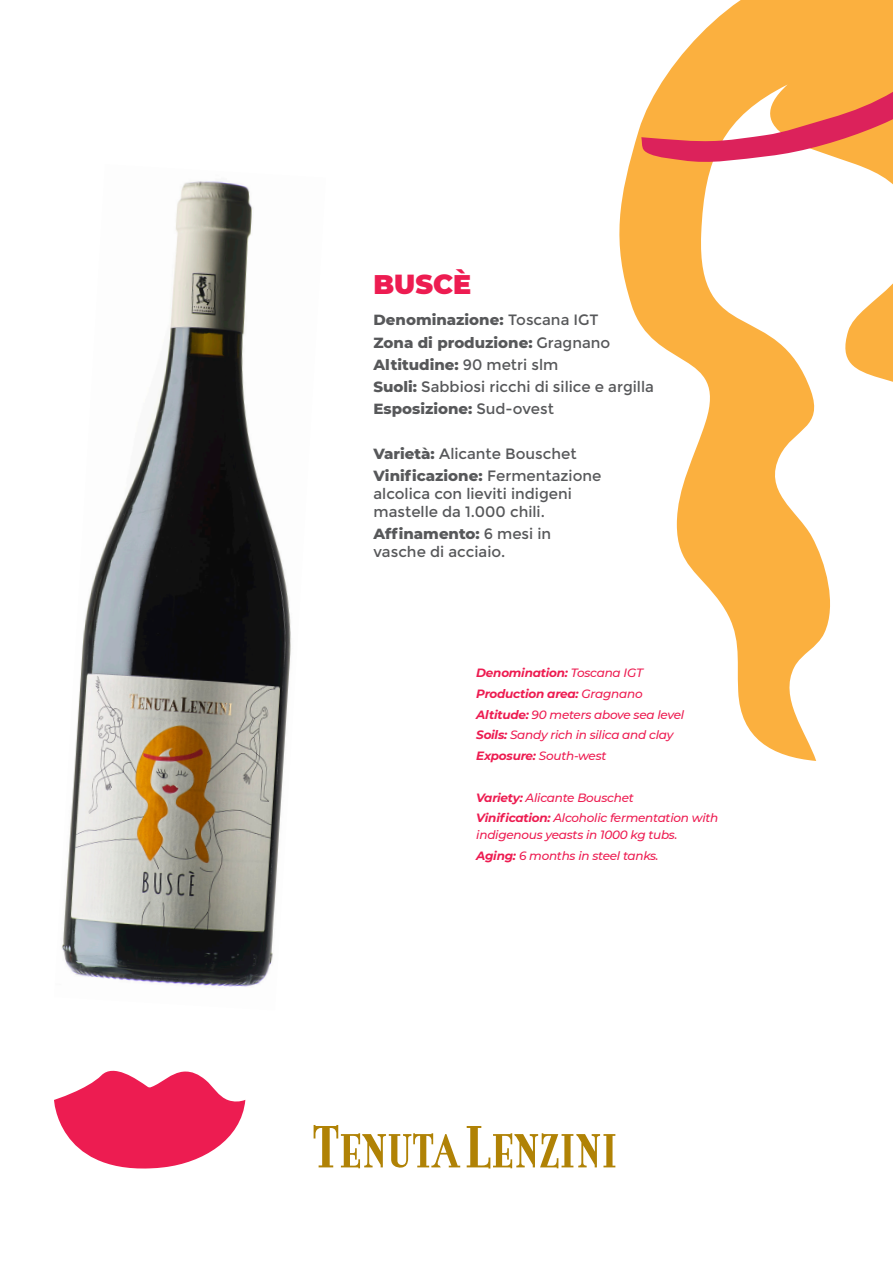
<style>
.page{position:relative;width:893px;height:1263px;background:#fff}
.page>*{position:absolute;margin:0;border:0;box-sizing:border-box;transform-origin:0 0}
.t1{font:900 26.85px "Montserrat";color:#ed1c51}
.t2{font:15px/18px "Montserrat";color:#57585a}
.t3{font:800 15px "Montserrat";color:#57585a}
.t4{font:italic 500 12px/16.5px "Montserrat";letter-spacing:-.02em;color:#ed1c51}
.t5{font:italic 700 12px "Montserrat";letter-spacing:-.02em;color:#ed1c51}
.s1{font-weight:400}
.s2{font-weight:800}
.s3{font-weight:500}
.s4{font-weight:700}
</style>
<div class="page">
<svg style="left:314px;top:1125px;width:301px;height:43px"></svg>
<img style="left:61px;top:181px;width:230px;height:806px">
<svg style="left:619px;top:0;width:274px;height:761px"></svg>
<svg style="left:640px;top:67px;width:253px;height:98px;background:#f49a5f"></svg>
<svg style="left:54px;top:1070px;width:191px;height:99px"></svg>
<p class="t1" style="left:373px;top:264px;width:99px">BUSCÈ</p>
<p class="t3" style="left:373px;top:309px;width:227px">Denominazione: <span class="s1">Toscana IGT</span></p>
<p class="t3" style="left:373px;top:331px;width:238px">Zona di produzione: <span class="s1">Gragnano</span></p>
<p class="t3" style="left:373px;top:354px;width:186px">Altitudine: <span class="s1">90 metri slm</span></p>
<p class="t2" style="left:373px;top:378px;width:282px"><span class="s2">Suoli:</span> Sabbiosi ricchi di silice e argilla</p>
<p class="t3" style="left:373px;top:398px;width:182px">Esposizione: <span class="s1">Sud-ovest</span></p>
<p class="t2" style="left:373px;top:445px;width:205px"><span class="s2">Varietà:</span> Alicante Bouschet</p>
<p class="t2" style="left:373px;top:467px;width:229px"><span class="s2">Vinificazione:</span> Fermentazione alcolica con lieviti indigeni mastelle da 1.000 chili.</p>
<p class="t2" style="left:373px;top:525px;width:179px"><span class="s2">Affinamento:</span> 6 mesi in vasche di acciaio.</p>
<p class="t5" style="left:476px;top:664px;width:168px">Denomination: <span class="s3">Toscana IGT</span></p>
<p class="t5" style="left:476px;top:685px;width:168px">Production area: <span class="s3">Gragnano</span></p>
<p class="t4" style="left:476px;top:706px;width:209px"><span class="s4">Altitude:</span> 90 meters above sea level</p>
<p class="t4" style="left:476px;top:726px;width:199px"><span class="s4">Soils:</span> Sandy rich in silica and clay</p>
<p class="t4" style="left:476px;top:747px;width:132px"><span class="s4">Exposure:</span> South-west</p>
<p class="t4" style="left:476px;top:789px;width:159px"><span class="s4">Variety:</span> Alicante Bouschet</p>
<p class="t4" style="left:476px;top:809px;width:244px"><span class="s4">Vinification:</span> Alcoholic fermentation with indigenous yeasts in 1000 kg tubs.</p>
<p class="t4" style="left:476px;top:847px;width:184px"><span class="s4">Aging:</span> 6 months in steel tanks.</p>
</div>
